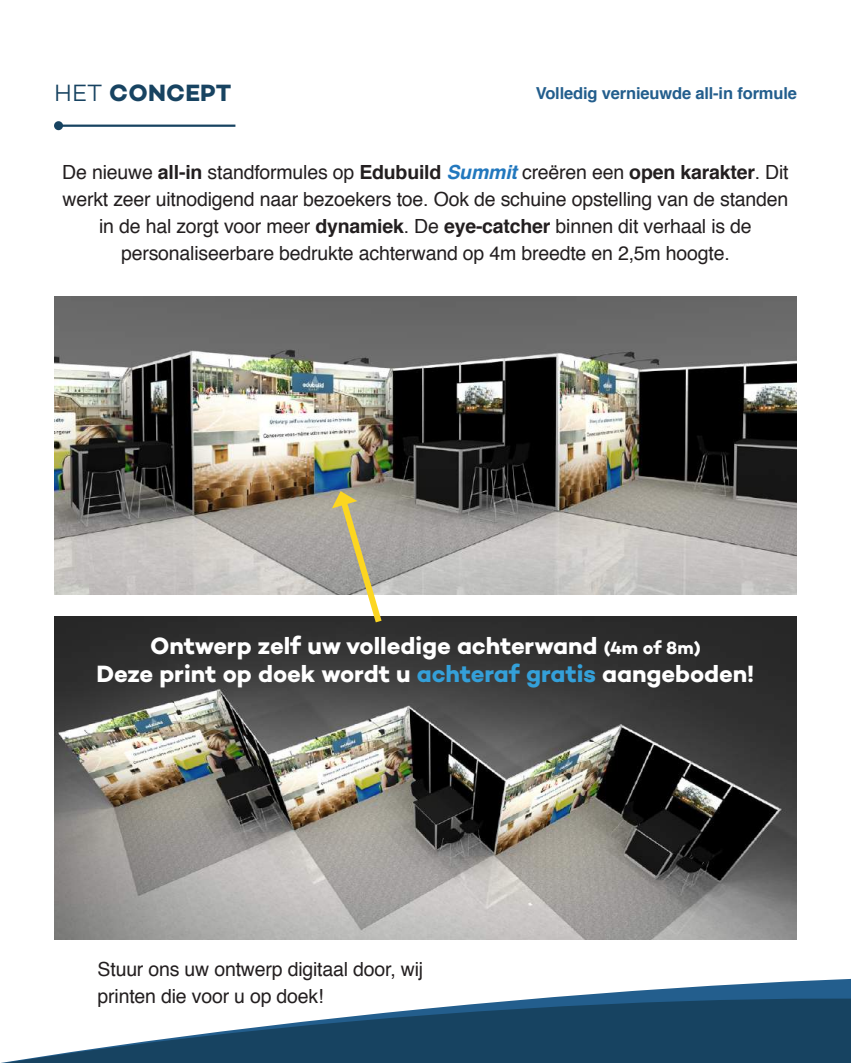
<style>
.page{position:relative;width:851px;height:1063px;background:#fff}
.page>*{position:absolute;margin:0;border:0;box-sizing:border-box;transform-origin:0 0}
.t1{font:24px/28.8px "Campton Bold DEMO";letter-spacing:-.005em;color:#fff;text-align:center}
.t2{font:24px "Campton Bold DEMO";letter-spacing:.01em;color:#174361}
.t3{font:19.5px/27px "Helvetica";letter-spacing:-.01em;color:#231f20;text-align:center}
.t4{font:700 16.5px "Helvetica";letter-spacing:-.01em;color:#235e8d}
.s1{font-family:"Campton Light DEMO"}
.s2{font-weight:700}
.s3{font-weight:700;font-style:italic;color:#2278be}
.s4{font-size:18px}
.s5{color:#34a0d9}
</style>
<div class="page">
<img style="left:54px;top:296px;width:742px;height:298px">
<img style="left:54px;top:617px;width:742px;height:323px">
<svg style="left:1px;top:981px;width:849px;height:82px;fill:#174361"></svg>
<hr style="left:58px;top:125px;width:177px;height:2px;background:#174361">
<div style="left:54px;top:121px;width:9px;height:9px;background:#174361;border-radius:50%"></div>
<svg style="left:332px;top:491px;width:54px;height:138px;background:#b0aa91"></svg>
<p class="t2" style="left:54px;top:79px;width:179px"><span class="s1">HET</span> CONCEPT</p>
<p class="t4" style="left:535px;top:80px;width:263px">Volledig vernieuwde all-in formule</p>
<p class="t3" style="left:62px;top:159px;width:727px">De nieuwe <span class="s2">all-in</span> standformules op <span class="s2">Edubuild</span> <span class="s3">Summit</span> creëren een <span class="s2">open karakter</span>. Dit werkt zeer uitnodigend naar bezoekers toe. Ook de schuine opstelling van de standen in de hal zorgt voor meer <span class="s2">dynamiek</span>. De <span class="s2">eye-catcher</span> binnen dit verhaal is de personaliseerbare bedrukte achterwand op 4m breedte en 2,5m hoogte.</p>
<p class="t1" style="left:97px;top:631px;width:659px">Ontwerp zelf uw volledige achterwand <span class="s4">(4m of 8m)<br></span>Deze print op doek wordt u <span class="s5">achteraf gratis</span> aangeboden!</p>
<p class="t3" style="left:98px;top:957px;width:327px;text-align:left">Stuur ons uw ontwerp digitaal door, wij printen die voor u op doek!</p>
</div>
